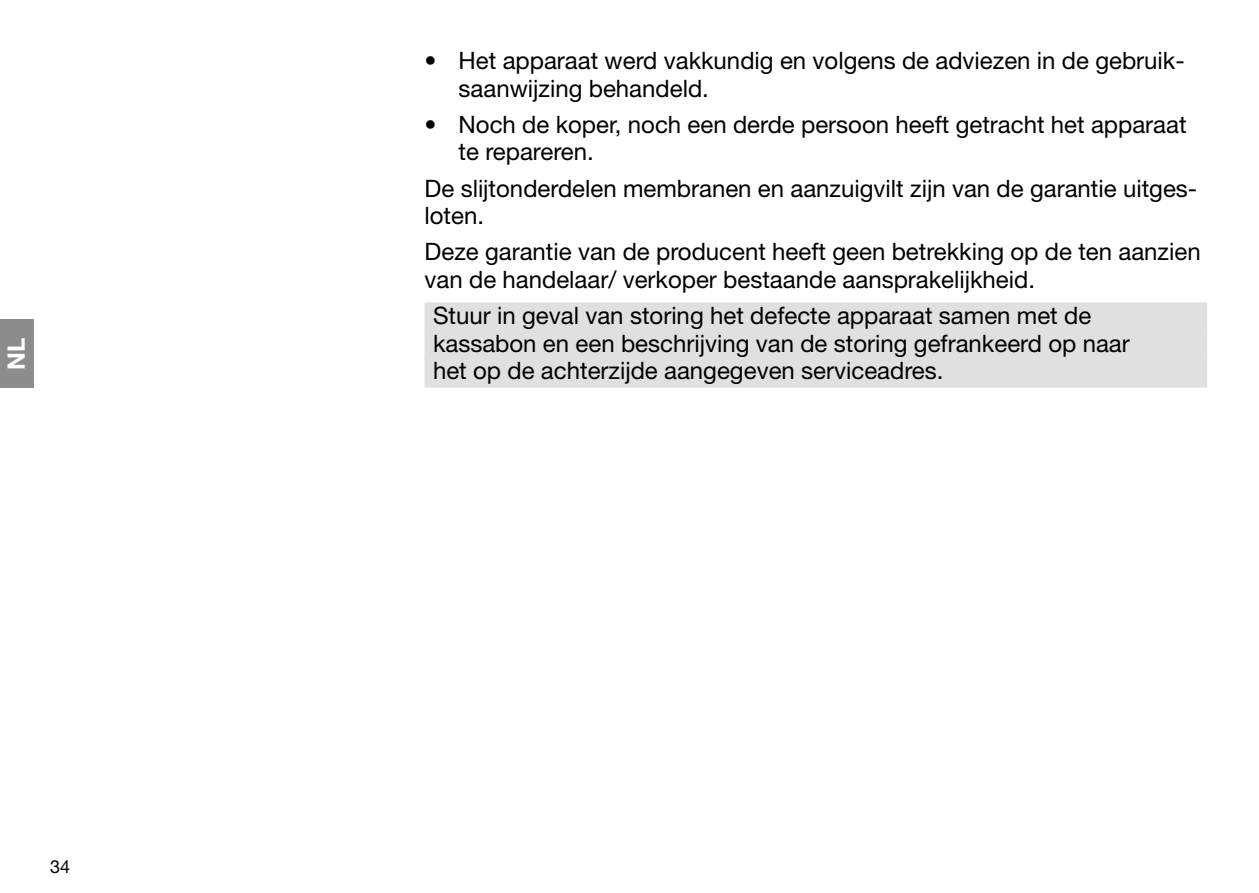
<style>
.page{position:relative;width:1259px;height:893px;background:#fff}
.page>*{position:absolute;margin:0;border:0;box-sizing:border-box;transform-origin:0 0}
.t1{font:24px/27.6px "Helvetica Neue";color:#000}
.t2{font:700 24px "Helvetica Neue";color:#fff}
.t3{font:18px "Helvetica Neue";color:#000}
</style>
<div class="page">
<div style="left:0;top:320px;width:33px;height:68px;background:#8c8c8c"></div>
<div style="left:424px;top:302px;width:783px;height:30px;background:#e0e0e0"></div>
<div style="left:424px;top:330px;width:783px;height:30px;background:#e0e0e0"></div>
<div style="left:424px;top:358px;width:783px;height:30px;background:#e0e0e0"></div>
<p class="t2" style="left:8px;top:370px;width:34px;rotate:-90deg">NL</p>
<p class="t3" style="left:50px;top:860px;width:22px">34</p>
<p class="t1" style="left:458px;top:49px;width:727px;text-indent:-34px">• Het apparaat werd vakkundig en volgens de adviezen in de gebruik&shy;saanwijzing behandeld.</p>
<p class="t1" style="left:458px;top:113px;width:729px;text-indent:-34px">• Noch de koper, noch een derde persoon heeft getracht het apparaat te repareren.</p>
<p class="t1" style="left:424px;top:177px;width:774px">De slijtonderdelen membranen en aanzuigvilt zijn van de garantie uitges&shy;loten.</p>
<p class="t1" style="left:424px;top:240px;width:777px">Deze garantie van de producent heeft geen betrekking op de ten aanzien van de handelaar/ verkoper bestaande aansprakelijkheid.</p>
<p class="t1" style="left:433px;top:304px;width:698px">Stuur in geval van storing het defecte apparaat samen met de kassabon en een beschrijving van de storing gefrankeerd op naar het op de achterzijde aangegeven serviceadres.</p>
</div>
